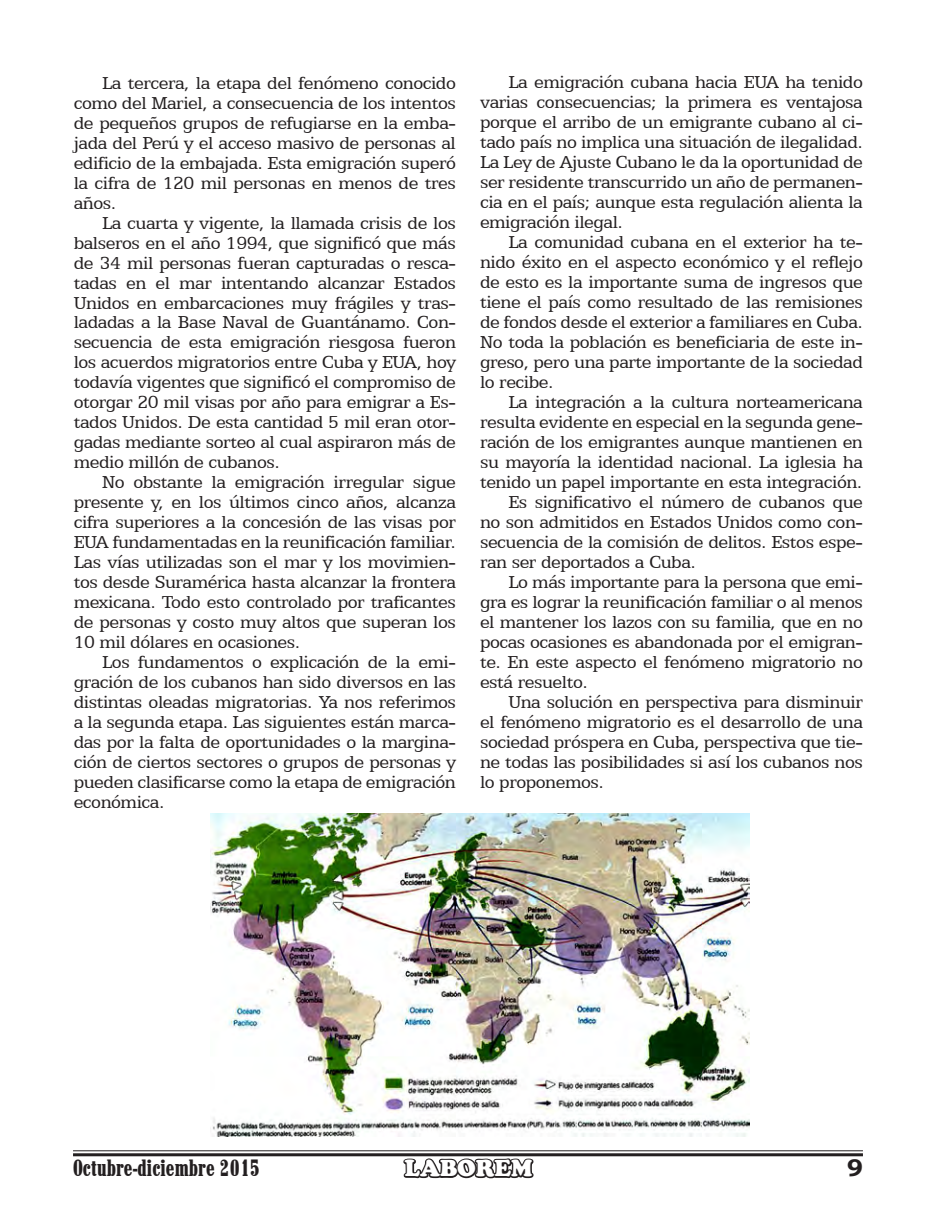
<style>
.page{position:relative;width:936px;height:1224px;background:#fff}
.page>*{position:absolute;margin:0;border:0;box-sizing:border-box;transform-origin:0 0}
.t1{font:24px "Marlboro";color:#231f20}
.t2{font:900 24px "Cooper";color:#fff}
.t3{font:700 24px "Bookman Old Style";color:#231f20}
.t4{font:19.6px/20px "Egyptian 505 BT";letter-spacing:-.025em;color:#231f20;text-align:justify}
</style>
<div class="page">
<hr style="left:73px;top:1150px;width:790px;height:1px;background:#231f20">
<hr style="left:73px;top:1153px;width:790px;height:3px;background:#231f20">
<svg style="left:401px;top:1150px;width:135px;height:29px"></svg>
<img style="left:210px;top:813px;width:539px;height:324px">
<p class="t4" style="left:74px;top:72px;width:384px;text-indent:28px">La tercera, la etapa del fenómeno conocido como del Mariel, a consecuencia de los intentos de pequeños grupos de refugiarse en la emba&shy;jada del Perú y el acceso masivo de personas al edificio de la embajada. Esta emigración superó la cifra de 120 mil personas en menos de tres años.</p>
<p class="t4" style="left:74px;top:212px;width:384px;text-indent:28px">La cuarta y vigente, la llamada crisis de los balseros en el año 1994, que significó que más de 34 mil personas fueran capturadas o resca&shy;tadas en el mar intentando alcanzar Estados Unidos en embarcaciones muy frágiles y tras&shy;ladadas a la Base Naval de Guantánamo. Con&shy;secuencia de esta emigración riesgosa fueron los acuerdos migratorios entre Cuba y EUA, hoy todavía vigentes que significó el compromiso de otorgar 20 mil visas por año para emigrar a Es&shy;tados Unidos. De esta cantidad 5 mil eran otor&shy;gadas mediante sorteo al cual aspiraron más de medio millón de cubanos.</p>
<p class="t4" style="left:74px;top:472px;width:384px;text-indent:28px">No obstante la emigración irregular sigue presente y, en los últimos cinco años, alcanza cifra superiores a la concesión de las visas por EUA fundamentadas en la reunificación familiar.<br>Las vías utilizadas son el mar y los movimien&shy;tos desde Suramérica hasta alcanzar la frontera mexicana. Todo esto controlado por traficantes de personas y costo muy altos que superan los 10 mil dólares en ocasiones.</p>
<p class="t4" style="left:74px;top:652px;width:384px;text-indent:28px">Los fundamentos o explicación de la emi&shy;gración de los cubanos han sido diversos en las distintas oleadas migratorias. Ya nos referimos a la segunda etapa. Las siguientes están marca&shy;das por la falta de oportunidades o la margina&shy;ción de ciertos sectores o grupos de personas y pueden clasificarse como la etapa de emigración económica.</p>
<p class="t4" style="left:480px;top:72px;width:384px;text-indent:28px">La emigración cubana hacia EUA ha tenido varias consecuencias; la primera es ventajosa porque el arribo de un emigrante cubano al ci&shy;tado país no implica una situación de ilegalidad.<br>La Ley de Ajuste Cubano le da la oportunidad de ser residente transcurrido un año de permanen&shy;cia en el país; aunque esta regulación alienta la emigración ilegal.</p>
<p class="t4" style="left:480px;top:232px;width:384px;text-indent:28px">La comunidad cubana en el exterior ha te&shy;nido éxito en el aspecto económico y el reflejo de esto es la importante suma de ingresos que tiene el país como resultado de las remisiones de fondos desde el exterior a familiares en Cuba.<br>No toda la población es beneficiaria de este in&shy;greso, pero una parte importante de la sociedad lo recibe.</p>
<p class="t4" style="left:480px;top:392px;width:384px;text-indent:28px">La integración a la cultura norteamericana resulta evidente en especial en la segunda gene&shy;ración de los emigrantes aunque mantienen en su mayoría la identidad nacional. La iglesia ha tenido un papel importante en esta integración.</p>
<p class="t4" style="left:480px;top:492px;width:384px;text-indent:28px">Es significativo el número de cubanos que no son admitidos en Estados Unidos como con&shy;secuencia de la comisión de delitos. Estos espe&shy;ran ser deportados a Cuba.</p>
<p class="t4" style="left:480px;top:572px;width:385px;text-indent:28px">Lo más importante para la persona que emi&shy;gra es lograr la reunificación familiar o al menos el mantener los lazos con su familia, que en no pocas ocasiones es abandonada por el emigran&shy;te. En este aspecto el fenómeno migratorio no está resuelto.</p>
<p class="t4" style="left:480px;top:692px;width:384px;text-indent:28px">Una solución en perspectiva para disminuir el fenómeno migratorio es el desarrollo de una sociedad próspera en Cuba, perspectiva que tie&shy;ne todas las posibilidades si así los cubanos nos lo proponemos.</p>
<p class="t1" style="left:73px;top:1155px;width:188px">Octubre-diciembre 2015</p>
<p class="t2" style="left:405px;top:1154px;width:129px">LABOREM</p>
<p class="t3" style="left:847px;top:1151px;width:17px">9</p>
</div>
